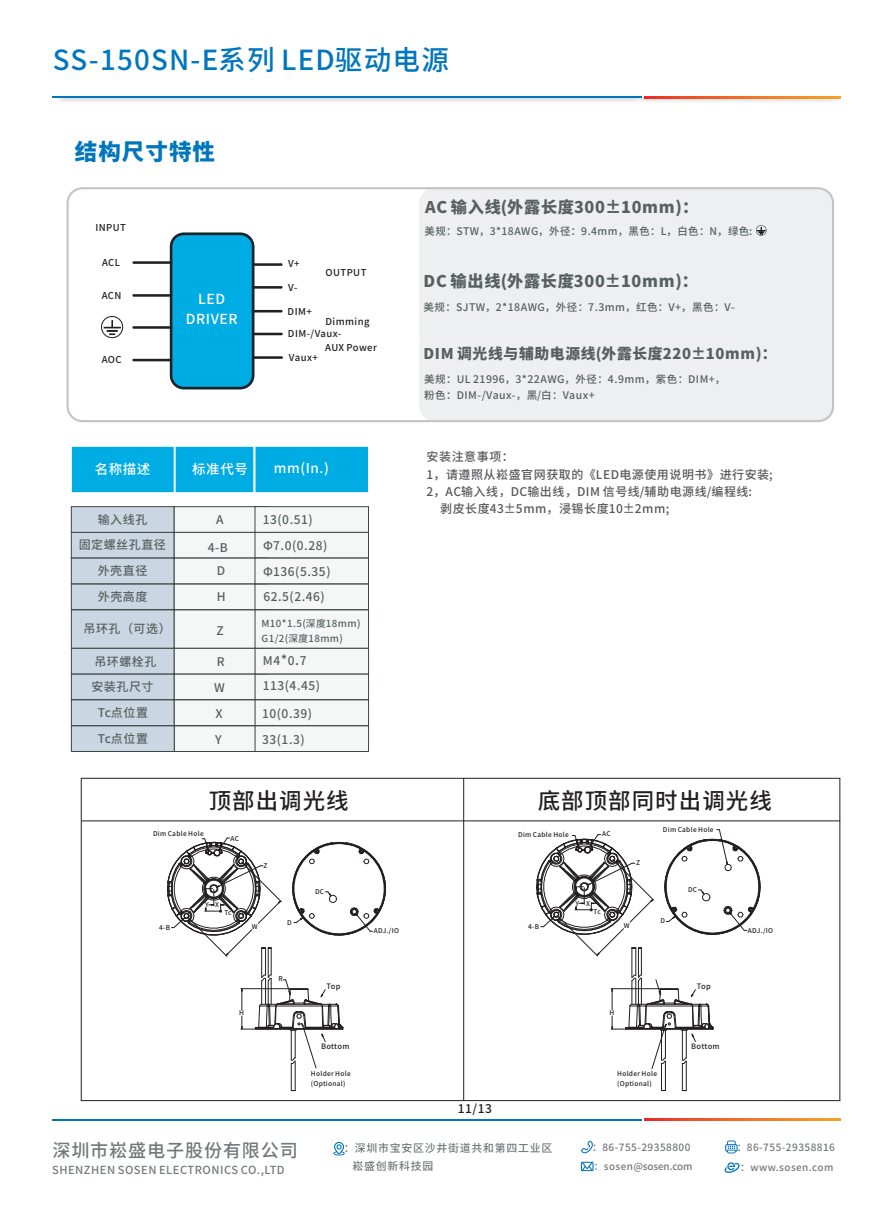
<style>
.page{position:relative;width:893px;height:1212px;background:#fff}
.page>*{position:absolute;margin:0;border:0;box-sizing:border-box;transform-origin:0 0}
.t1{font:27.6px "Source Han Sans CN";letter-spacing:.045em;color:#0076bf}
.t2{font:22.5px "Source Han Sans CN";letter-spacing:.045em;color:#231f20}
.t3{font:700 22.5px "Source Han Sans CN";letter-spacing:.045em;color:#0076bf}
.t4{font:18.15px "Source Han Sans CN";letter-spacing:.045em;color:#747879}
.t5{font:700 16.2px "Source Han Sans CN";letter-spacing:.045em;color:#57605f}
.t6{font:700 14.85px "Source Han Sans CN";letter-spacing:.045em;color:#57605f}
.t7{font:13.95px/20.1px "Source Han Sans CN";letter-spacing:.045em;color:#fff;text-align:center}
.t8{font:13.5px "Source Han Sans CN";letter-spacing:.045em;color:#fff}
.t9{font:12px/26.4px "Source Han Sans CN";letter-spacing:.045em;color:#57605f}
.t10{font:12px "Source Han Sans CN";letter-spacing:.045em;color:#57585a}
.t11{font:12px "Source Han Sans CN";color:#231f20}
.t12{font:11.1px "Source Han Sans CN";letter-spacing:.045em;color:#747879}
.t13{font:10.95px "Source Han Sans CN";letter-spacing:.07em;color:#747879}
.t14{font:10.5px/15.1px "Source Han Sans CN";letter-spacing:.045em;color:#57605f}
.t15{font:10.05px "Source Han Sans CN";letter-spacing:.045em;color:#747879}
.t16{font:9.9px "Source Han Sans CN";letter-spacing:-.01em;color:#747879}
.t17{font:9.9px "Source Han Sans CN";letter-spacing:.045em;color:#747879}
.t18{font:9.75px/14.1px "Source Han Sans CN";letter-spacing:.045em;color:#57605f}
.t19{font:9.45px/13.5px "Source Han Sans CN";letter-spacing:.045em;color:#231f20}
.t20{font:7.5px "Source Han Sans CN";letter-spacing:.03em;color:#231f20}
.t21{font:6.6px/9.4px "Source Han Sans CN";letter-spacing:.045em;color:#231f20}
.s1{font-size:13.5px}
</style>
<div class="page">
<img style="left:58px;top:98px;width:782px;height:4px">
<hr style="left:53px;top:97px;width:589px;height:1px;background:#0076bf">
<svg style="left:644px;top:97px;width:196px;height:1px"></svg>
<svg style="left:333px;top:1142px;width:12px;height:13px"></svg>
<svg style="left:581px;top:1140px;width:12px;height:13px"></svg>
<svg style="left:725px;top:1140px;width:13px;height:13px"></svg>
<svg style="left:724px;top:1162px;width:16px;height:11px"></svg>
<svg style="left:581px;top:1162px;width:12px;height:9px"></svg>
<hr style="left:53px;top:1119px;width:589px;height:1px;background:#0076bf">
<svg style="left:644px;top:1119px;width:196px;height:1px"></svg>
<svg style="left:71px;top:446px;width:297px;height:47px;background:#0eb0e5"></svg>
<svg style="left:70px;top:506px;width:299px;height:246px"></svg>
<div style="left:419px;top:190px;width:413px;height:230px;background:#edeff0"></div>
<div style="left:67px;top:187px;width:767px;height:235px;border:2px solid #c6c4c3;border-radius:15px"></div>
<svg style="left:756px;top:225px;width:10px;height:11px"></svg>
<svg style="left:170px;top:233px;width:84px;height:156px;background:#05a2d6"></svg>
<hr style="left:132px;top:261px;width:40px;height:3px;background:#231f20">
<hr style="left:132px;top:294px;width:40px;height:3px;background:#231f20">
<hr style="left:132px;top:326px;width:40px;height:3px;background:#231f20">
<hr style="left:252px;top:263px;width:31px;height:3px;background:#231f20">
<hr style="left:252px;top:310px;width:31px;height:2px;background:#231f20">
<hr style="left:252px;top:333px;width:31px;height:2px;background:#231f20">
<hr style="left:252px;top:286px;width:31px;height:3px;background:#231f20">
<hr style="left:252px;top:356px;width:31px;height:3px;background:#231f20">
<svg style="left:101px;top:316px;width:22px;height:22px"></svg>
<hr style="left:132px;top:359px;width:40px;height:2px;background:#231f20">
<hr style="left:81px;top:778px;width:1px;height:323px;background:#231f20">
<hr style="left:463px;top:778px;width:1px;height:323px;background:#231f20">
<hr style="left:839px;top:778px;width:1px;height:323px;background:#231f20">
<hr style="left:81px;top:1100px;width:759px;height:1px;background:#231f20">
<hr style="left:81px;top:820px;width:759px;height:1px;background:#231f20">
<hr style="left:81px;top:778px;width:759px;height:1px;background:#231f20">
<svg style="left:167px;top:838px;width:219px;height:253px"></svg>
<svg style="left:536px;top:829px;width:225px;height:262px"></svg>
<h1 class="t1" style="left:53px;top:46px;width:398px">SS-150SN-E系列 LED驱动电源</h1>
<h2 class="t3" style="left:75px;top:141px;width:142px">结构尺寸特性</h2>
<p class="t19" style="left:95px;top:221px;width:32px">INPUT</p>
<p class="t19" style="left:102px;top:256px;width:20px">ACL</p>
<p class="t19" style="left:102px;top:288px;width:21px">ACN</p>
<p class="t19" style="left:102px;top:353px;width:21px">AOC</p>
<h3 class="t7" style="left:186px;top:289px;width:53px">LED<br>DRIVER</h3>
<p class="t19" style="left:288px;top:257px;width:13px">V+</p>
<p class="t19" style="left:288px;top:280px;width:11px">V-</p>
<p class="t19" style="left:325px;top:265px;width:43px">OUTPUT</p>
<p class="t19" style="left:288px;top:305px;width:26px">DIM+</p>
<p class="t19" style="left:289px;top:350px;width:30px">Vaux+</p>
<p class="t19" style="left:325px;top:315px;width:46px">Dimming</p>
<p class="t19" style="left:325px;top:327px;width:53px;text-indent:-37px">DIM-/Vaux-<br>AUX Power</p>
<p class="t8" style="left:95px;top:462px;width:57px">名称描述</p>
<p class="t8" style="left:192px;top:462px;width:57px">标准代号</p>
<p class="t8" style="left:274px;top:461px;width:57px">mm(In.)</p>
<p class="t9" style="left:98px;top:506px;width:51px">输入线孔</p>
<p class="t9" style="left:216px;top:506px;width:9px">A</p>
<p class="t9" style="left:263px;top:506px;width:52px">13(0.51)</p>
<p class="t9" style="left:79px;top:532px;width:89px">固定螺丝孔直径</p>
<p class="t9" style="left:208px;top:534px;width:22px">4-B</p>
<p class="t9" style="left:98px;top:557px;width:51px">外壳直径</p>
<p class="t9" style="left:217px;top:557px;width:10px">D</p>
<p class="t9" style="left:98px;top:583px;width:51px">外壳高度</p>
<p class="t9" style="left:217px;top:583px;width:10px">H</p>
<p class="t9" style="left:263px;top:532px;width:66px">Φ7.0(0.28)</p>
<p class="t9" style="left:263px;top:584px;width:63px">62.5(2.46)</p>
<p class="t9" style="left:263px;top:558px;width:69px">Φ136(5.35)</p>
<p class="t9" style="left:83px;top:615px;width:89px">吊环孔（可选）</p>
<p class="t9" style="left:217px;top:617px;width:9px">Z</p>
<p class="t18" style="left:261px;top:617px;width:101px">M10*1.5(深度18mm)<br>G1/2(深度18mm)</p>
<p class="t9" style="left:94px;top:648px;width:64px">吊环螺栓孔</p>
<p class="t9" style="left:217px;top:648px;width:9px">R</p>
<p class="t9" style="left:263px;top:647px;width:45px">M4<span class="s1">*</span>0<span class="s1">.</span>7</p>
<p class="t9" style="left:91px;top:673px;width:64px">安装孔尺寸</p>
<p class="t9" style="left:214px;top:674px;width:12px">W</p>
<p class="t9" style="left:263px;top:672px;width:59px">113(4.45)</p>
<p class="t9" style="left:98px;top:699px;width:52px">Tc点位置</p>
<p class="t9" style="left:216px;top:700px;width:9px">X</p>
<p class="t9" style="left:98px;top:725px;width:52px">Tc点位置</p>
<p class="t9" style="left:215px;top:726px;width:8px">Y</p>
<p class="t9" style="left:262px;top:700px;width:52px">10(0.39)<br>33(1.3)</p>
<h3 class="t5" style="left:425px;top:198px;width:274px">AC 输入线(外露长度300±10mm)：</h3>
<p class="t14" style="left:424px;top:223px;width:329px">美规：STW，3*18AWG，外径：9.4mm，黑色：L，白色：N，绿色:</p>
<h3 class="t5" style="left:424px;top:273px;width:276px">DC 输出线(外露长度300±10mm)：</h3>
<p class="t14" style="left:424px;top:300px;width:313px">美规：SJTW，2*18AWG，外径：7.3mm，红色：V+，黑色：V-</p>
<h3 class="t6" style="left:423px;top:346px;width:354px">DIM 调光线与辅助电源线(外露长度220±10mm)：</h3>
<p class="t14" style="left:424px;top:372px;width:303px">美规：UL 21996，3*22AWG，外径：4.9mm，紫色：DIM+，粉色：DIM-/Vaux-，黑/白：Vaux+</p>
<p class="t10" style="left:427px;top:451px;width:89px">安装注意事项：</p>
<p class="t10" style="left:427px;top:468px;width:348px">1，请遵照从崧盛官网获取的《LED电源使用说明书》进行安装;</p>
<p class="t10" style="left:427px;top:485px;width:327px">2，AC输入线，DC输出线，DIM 信号线/辅助电源线/编程线:</p>
<p class="t10" style="left:440px;top:503px;width:231px">剥皮长度43±5mm，浸锡长度10±2mm;</p>
<h2 class="t2" style="left:209px;top:789px;width:142px">顶部出调光线</h2>
<h2 class="t2" style="left:538px;top:789px;width:236px">底部顶部同时出调光线</h2>
<p class="t21" style="left:153px;top:829px;width:52px">Dim Cable Hole</p>
<p class="t21" style="left:230px;top:833px;width:10px">AC</p>
<p class="t21" style="left:264px;top:861px;width:5px">Z</p>
<p class="t21" style="left:315px;top:886px;width:11px">DC</p>
<p class="t21" style="left:518px;top:830px;width:52px">Dim Cable Hole</p>
<p class="t21" style="left:602px;top:829px;width:10px">AC</p>
<p class="t21" style="left:215px;top:900px;width:5px">X</p>
<p class="t21" style="left:586px;top:898px;width:5px">X</p>
<p class="t21" style="left:575px;top:898px;width:5px">Y</p>
<p class="t21" style="left:205px;top:900px;width:5px">Y</p>
<p class="t21" style="left:225px;top:908px;width:9px">Tc</p>
<p class="t21" style="left:594px;top:907px;width:9px">Tc</p>
<p class="t21" style="left:636px;top:858px;width:5px">Z</p>
<p class="t21" style="left:159px;top:923px;width:13px">4-B</p>
<p class="t21" style="left:252px;top:922px;width:7px">W</p>
<p class="t21" style="left:239px;top:1008px;width:6px">H</p>
<p class="t21" style="left:287px;top:918px;width:6px">D</p>
<p class="t21" style="left:278px;top:974px;width:6px">R</p>
<p class="t20" style="left:327px;top:983px;width:15px">Top</p>
<p class="t20" style="left:321px;top:1043px;width:30px">Bottom</p>
<p class="t21" style="left:374px;top:926px;width:27px">ADJ./IO</p>
<p class="t21" style="left:528px;top:922px;width:13px">4-B</p>
<p class="t21" style="left:624px;top:921px;width:7px">W</p>
<p class="t21" style="left:609px;top:1008px;width:6px">H</p>
<p class="t21" style="left:663px;top:824px;width:52px">Dim Cable Hole</p>
<p class="t21" style="left:660px;top:916px;width:6px">D</p>
<p class="t21" style="left:688px;top:885px;width:11px">DC</p>
<p class="t20" style="left:697px;top:983px;width:15px">Top</p>
<p class="t20" style="left:691px;top:1043px;width:30px">Bottom</p>
<p class="t21" style="left:311px;top:1069px;width:41px">Holder Hole (Optional)</p>
<p class="t11" style="left:458px;top:1103px;width:36px">11/13</p>
<p class="t21" style="left:617px;top:1069px;width:41px">Holder Hole (Optional)</p>
<p class="t21" style="left:748px;top:926px;width:27px">ADJ./IO</p>
<h3 class="t4" style="left:52px;top:1141px;width:247px">深圳市崧盛电子股份有限公司</h3>
<p class="t12" style="left:52px;top:1164px;width:234px">SHENZHEN SOSEN ELECTRONICS CO.,LTD</p>
<p class="t13" style="left:344px;top:1143px;width:210px">：深圳市宝安区沙井街道共和第四工业区</p>
<p class="t15" style="left:592px;top:1142px;width:100px">：86-755-29358800</p>
<p class="t13" style="left:353px;top:1161px;width:82px">崧盛创新科技园</p>
<p class="t15" style="left:737px;top:1142px;width:100px">：86-755-29358816</p>
<p class="t16" style="left:594px;top:1161px;width:100px">：sosen@sosen.com</p>
<p class="t17" style="left:740px;top:1162px;width:95px">：www.sosen.com</p>
</div>
